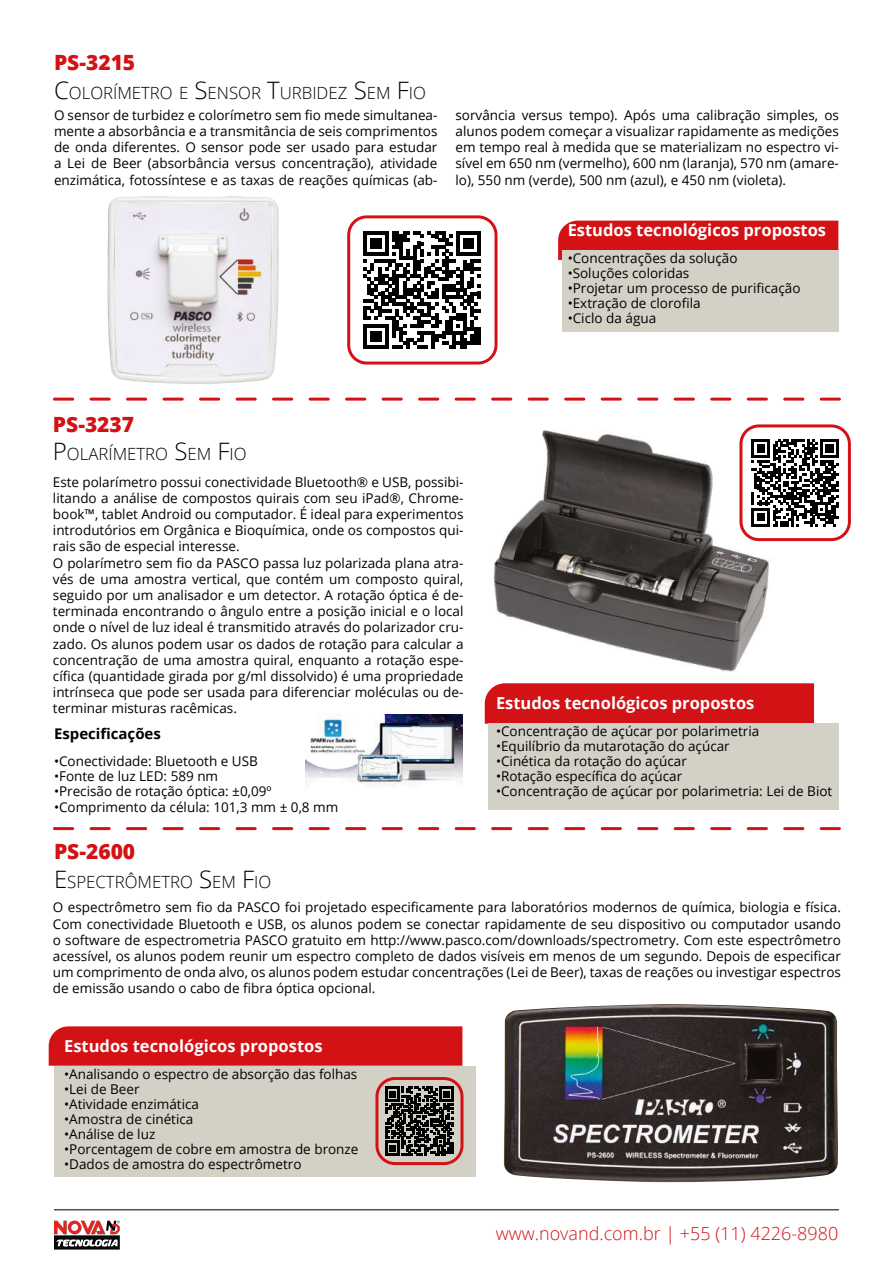
<style>
.page{position:relative;width:893px;height:1263px;background:#fff}
.page>*{position:absolute;margin:0;border:0;box-sizing:border-box;transform-origin:0 0}
.t1{font:800 21px "Open Sans";color:#d31216}
.t2{font:300 18px "Open Sans";color:#d31216}
.t3{font:300 16.8px "Open Sans";color:#000}
.t4{font:700 16.5px "Open Sans";color:#fff}
.t5{font:700 14.7px "Open Sans";color:#000}
.t6{font:13.5px/16.2px "Open Sans";color:#000;text-align:justify}
.s1{font-size:24px}
</style>
<div class="page">
<svg style="left:54px;top:1220px;width:66px;height:29px"></svg>
<hr style="left:54px;top:1209px;width:785px;height:1px;background:#50514d">
<img style="left:107px;top:196px;width:172px;height:188px">
<div style="left:558px;top:221px;width:280px;height:39px;background:#d31216"></div>
<div style="left:49px;top:1026px;width:413px;height:40px;background:#d31216"></div>
<div style="left:562px;top:250px;width:276px;height:82px;background:#d3d1c6"></div>
<div style="left:54px;top:1066px;width:422px;height:110px;background:#d3d1c6"></div>
<svg style="left:54px;top:398px;width:785px;height:3px"></svg>
<img style="left:503px;top:1004px;width:335px;height:178px">
<svg style="left:364px;top:231px;width:117px;height:118px"></svg>
<div style="left:347px;top:215px;width:150px;height:150px;border:3px solid #d31216;border-radius:18px"></div>
<svg style="left:54px;top:827px;width:785px;height:3px"></svg>
<img style="left:493px;top:428px;width:294px;height:245px">
<svg style="left:751px;top:439px;width:88px;height:87px"></svg>
<div style="left:739px;top:424px;width:112px;height:117px;border:3px solid #d31216;border-radius:18px"></div>
<div style="left:485px;top:683px;width:329px;height:41px;background:#d31216"></div>
<div style="left:489px;top:724px;width:350px;height:86px;background:#d3d1c6"></div>
<img style="left:305px;top:715px;width:158px;height:70px">
<svg style="left:385px;top:1087px;width:69px;height:68px"></svg>
<div style="left:375px;top:1077px;width:88px;height:88px;border:3px solid #d31216;border-radius:18px"></div>
<h1 class="t1" style="left:54px;top:46px;width:83px">PS-3215</h1>
<p class="t3" style="left:54px;top:81px;width:373px"><span class="s1">C</span>OLORÍMETRO E <span class="s1">S</span>ENSOR <span class="s1">T</span>URBIDEZ <span class="s1">S</span>EM <span class="s1">F</span>IO</p>
<p class="t6" style="left:54px;top:106px;width:385px">O sensor de turbidez e colorímetro sem fio mede simultanea&shy;mente a absorbância e a transmitância de seis comprimentos de onda diferentes. O sensor pode ser usado para estudar a Lei de Beer (absorbância versus concentração), atividade enzimática, fotossíntese e as taxas de reações químicas (ab-</p>
<p class="t6" style="left:455px;top:106px;width:385px">sorvância versus tempo). Após uma calibração simples, os alunos podem começar a visualizar rapidamente as medições em tempo real à medida que se materializam no espectro vi&shy;sível em 650 nm (vermelho), 600 nm (laranja), 570 nm (amare&shy;lo), 550 nm (verde), 500 nm (azul), e 450 nm (violeta).</p>
<p class="t4" style="left:568px;top:219px;width:260px">Estudos tecnológicos propostos</p>
<p class="t6" style="left:568px;top:250px;width:171px">•Concentrações da solução</p>
<p class="t6" style="left:568px;top:265px;width:123px">•Soluções coloridas</p>
<p class="t6" style="left:568px;top:280px;width:234px">•Projetar um processo de purificação</p>
<p class="t6" style="left:568px;top:295px;width:134px">•Extração de clorofila</p>
<p class="t6" style="left:568px;top:310px;width:90px">•Ciclo da água</p>
<h1 class="t1" style="left:53px;top:408px;width:83px">PS-3237</h1>
<p class="t3" style="left:53px;top:443px;width:195px"><span class="s1">P</span>OLARÍMETRO <span class="s1">S</span>EM <span class="s1">F</span>IO</p>
<p class="t6" style="left:53px;top:473px;width:412px;text-align:left">Este polarímetro possui conectividade Bluetooth® e USB, possibi&shy;litando a análise de compostos quirais com seu iPad®, Chrome&shy;book™, tablet Android ou computador. É ideal para experimentos introdutórios em Orgânica e Bioquímica, onde os compostos qui&shy;rais são de especial interesse.<br>O polarímetro sem fio da PASCO passa luz polarizada plana atra&shy;vés de uma amostra vertical, que contém um composto quiral, seguido por um analisador e um detector. A rotação óptica é de&shy;terminada encontrando o ângulo entre a posição inicial e o local onde o nível de luz ideal é transmitido através do polarizador cru&shy;zado. Os alunos podem usar os dados de rotação para calcular a concentração de uma amostra quiral, enquanto a rotação espe&shy;cífica (quantidade girada por g/ml dissolvido) é uma propriedade intrínseca que pode ser usada para diferenciar moléculas ou de&shy;terminar misturas racêmicas.</p>
<p class="t5" style="left:54px;top:723px;width:108px">Especificações</p>
<p class="t6" style="left:54px;top:752px;width:205px">•Conectividade: Bluetooth e USB</p>
<p class="t6" style="left:54px;top:767px;width:166px">•Fonte de luz LED: 589 nm</p>
<p class="t6" style="left:54px;top:782px;width:219px">•Precisão de rotação óptica: ±0,09º</p>
<p class="t6" style="left:54px;top:798px;width:286px">•Comprimento da célula: 101,3 mm ± 0,8 mm</p>
<h1 class="t1" style="left:54px;top:835px;width:83px">PS-2600</h1>
<p class="t3" style="left:54px;top:870px;width:219px"><span class="s1">E</span>SP ECTRÔMETRO <span class="s1">S</span>EM <span class="s1">F</span>IO</p>
<p class="t4" style="left:496px;top:691px;width:260px">Estudos tecnológicos propostos</p>
<p class="t6" style="left:496px;top:723px;width:265px">•Concentração de açúcar por polarimetria</p>
<p class="t6" style="left:496px;top:738px;width:235px">•Equilíbrio da mutarotação do açúcar</p>
<p class="t6" style="left:496px;top:753px;width:192px">•Cinética da rotação do açúcar</p>
<p class="t6" style="left:496px;top:768px;width:188px">•Rotação específica do açúcar</p>
<p class="t6" style="left:496px;top:783px;width:338px">•Concentração de açúcar por polarimetria: Lei de Biot</p>
<p class="t6" style="left:53px;top:899px;width:789px">O espectrômetro sem fio da PASCO foi projetado especificamente para laboratórios modernos de química, biologia e física.<br>Com conectividade Bluetooth e USB, os alunos podem se conectar rapidamente de seu dispositivo ou computador usando o software de espectrometria PASCO gratuito em http://www.pasco.com/downloads/spectrometry. Com este espectrômetro acessível, os alunos podem reunir um espectro completo de dados visíveis em menos de um segundo. Depois de especificar um comprimento de onda alvo, os alunos podem estudar concentrações (Lei de Beer), taxas de reações ou investigar espectros de emissão usando o cabo de fibra óptica opcional.</p>
<p class="t4" style="left:64px;top:1034px;width:260px">Estudos tecnológicos propostos</p>
<p class="t6" style="left:64px;top:1065px;width:295px">•Analisando o espectro de absorção das folhas</p>
<p class="t6" style="left:64px;top:1080px;width:77px">•Lei de Beer</p>
<p class="t6" style="left:64px;top:1095px;width:136px">•Atividade enzimática</p>
<p class="t6" style="left:64px;top:1110px;width:131px">•Amostra de cinética</p>
<p class="t6" style="left:64px;top:1125px;width:93px">•Análise de luz</p>
<p class="t6" style="left:64px;top:1140px;width:296px">•Porcentagem de cobre em amostra de bronze</p>
<p class="t6" style="left:64px;top:1155px;width:239px">•Dados de amostra do espectrômetro</p>
<h2 class="t2" style="left:496px;top:1221px;width:344px">www.novand.com.br | +55 (11) 4226-8980</h2>
</div>
